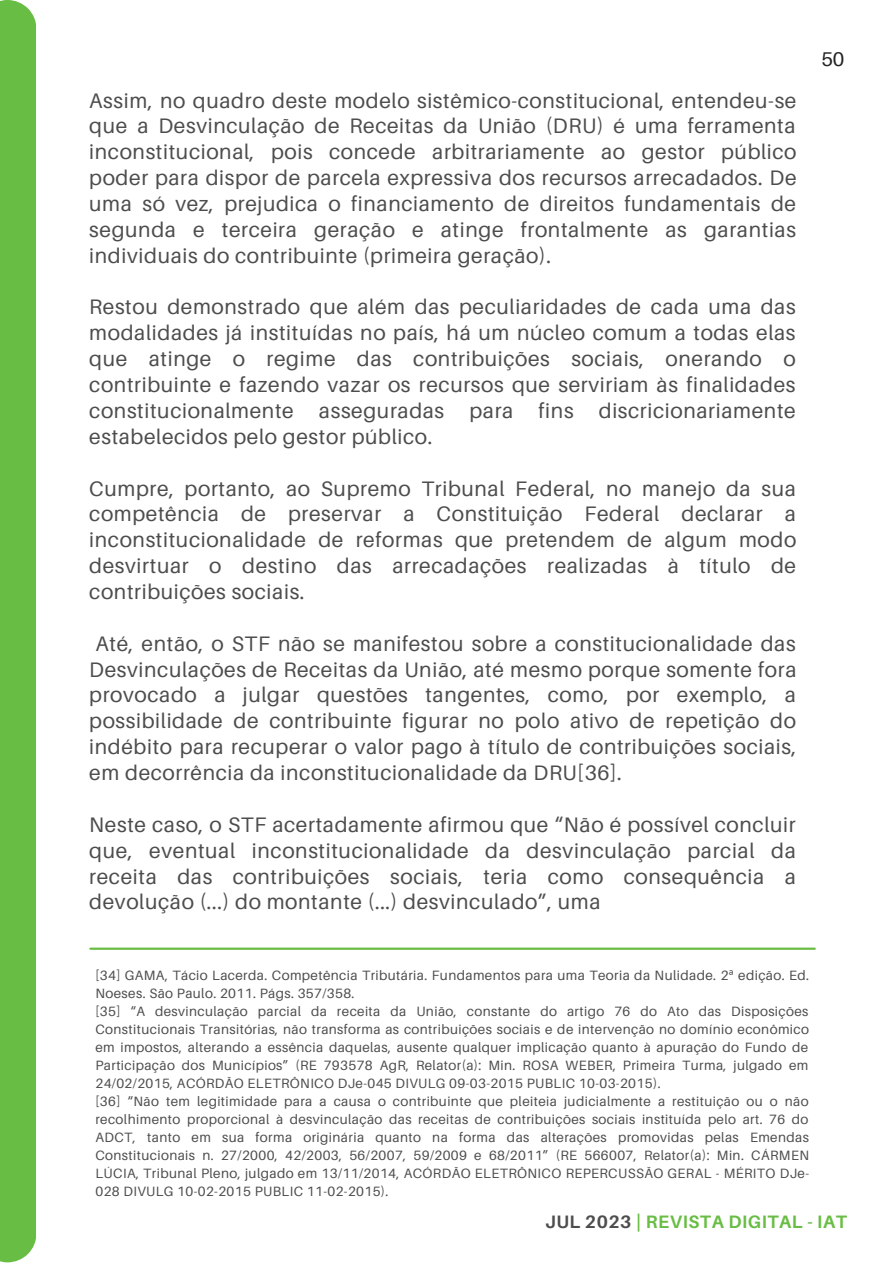
<style>
.page{position:relative;width:893px;height:1264px;background:#fff}
.page>*{position:absolute;margin:0;border:0;box-sizing:border-box;transform-origin:0 0}
.t1{font:21px/25.8px "Aileron";letter-spacing:.03em;color:#4d4d4d;text-align:justify}
.t2{font:19.8px "Aileron";color:#222}
.t3{font:700 18px "Aileron";letter-spacing:.03em;color:#69bd45}
.t4{font:13.5px/18px "Aileron";letter-spacing:.03em;color:#4d4d4d;text-align:justify}
.s1{font-family:"Noto Sans"}
.s2{color:#4d4d4d}
</style>
<div class="page">
<hr style="left:90px;top:947px;width:724px;height:2px;background:#69bd45">
<div style="left:0;top:0;width:36px;height:1262px;background:#68bd44"></div>
<p class="t1" style="left:89px;top:87px;width:708px">Assim, no quadro deste modelo sistêmico-constitucional, entendeu-se que a Desvinculação de Receitas da União (DRU) é uma ferramenta inconstitucional, pois concede arbitrariamente ao gestor público poder para dispor de parcela expressiva dos recursos arrecadados. De uma só vez, prejudica o financiamento de direitos fundamentais de segunda e terceira geração e atinge frontalmente as garantias individuais do contribuinte (primeira geração).</p>
<p class="t1" style="left:89px;top:294px;width:708px">Restou demonstrado que além das peculiaridades de cada uma das modalidades já instituídas no país, há um núcleo comum a todas elas que atinge o regime das contribuições sociais, onerando o contribuinte e fazendo vazar os recursos que serviriam às finalidades constitucionalmente asseguradas para fins discricionariamente estabelecidos pelo gestor público.</p>
<p class="t1" style="left:89px;top:475px;width:708px">Cumpre, portanto, ao Supremo Tribunal Federal, no manejo da sua competência de preservar a Constituição Federal declarar a inconstitucionalidade de reformas que pretendem de algum modo desvirtuar o destino das arrecadações realizadas à título de contribuições sociais.</p>
<p class="t1" style="left:89px;top:630px;width:708px">Até, então, o STF não se manifestou sobre a constitucionalidade das Desvinculações de Receitas da União, até mesmo porque somente fora provocado a julgar questões tangentes, como, por exemplo, a possibilidade de contribuinte figurar no polo ativo de repetição do indébito para recuperar o valor pago à título de contribuições sociais, em decorrência da inconstitucionalidade da DRU[36].</p>
<p class="t1" style="left:89px;top:811px;width:708px">Neste caso, o STF acertadamente afirmou que “Não é possível concluir que, eventual inconstitucionalidade da desvinculação parcial da receita das contribuições sociais, teria como consequência a devolução (...) do montante (...) desvinculado”, uma</p>
<p class="t2" style="left:821px;top:47px;width:24px">50</p>
<p class="t4" style="left:95px;top:965px;width:715px">[34] GAMA, Tácio Lacerda. Competência Tributária. Fundamentos para uma Teoria da Nulidade. 2<span class="s1">ª</span> edição. Ed.<br>Noeses. São Paulo. 2011. Págs. 357/358.</p>
<p class="t4" style="left:95px;top:1001px;width:715px">[35] “A desvinculação parcial da receita da União, constante do artigo 76 do Ato das Disposições Constitucionais Transitórias, não transforma as contribuições sociais e de intervenção no domínio econômico em impostos, alterando a essência daquelas, ausente qualquer implicação quanto à apuração do Fundo de Participação dos Municípios” (RE 793578 AgR, Relator(a): Min. ROSA WEBER, Primeira Turma, julgado em 24/02/2015, ACÓRDÃO ELETRÔNICO DJe-045 DIVULG 09-03-2015 PUBLIC 10-03-2015).</p>
<p class="t4" style="left:95px;top:1091px;width:715px">[36] “Não tem legitimidade para a causa o contribuinte que pleiteia judicialmente a restituição ou o não recolhimento proporcional à desvinculação das receitas de contribuições sociais instituída pelo art. 76 do ADCT, tanto em sua forma originária quanto na forma das alterações promovidas pelas Emendas Constitucionais n. 27/2000, 42/2003, 56/2007, 59/2009 e 68/2011” (RE 566007, Relator(a): Min. CÁRMEN LÚCIA, Tribunal Pleno, julgado em 13/11/2014, ACÓRDÃO ELETRÔNICO REPERCUSSÃO GERAL - MÉRITO DJe-028 DIVULG 10-02-2015 PUBLIC 11-02-2015).</p>
<p class="t3" style="left:545px;top:1210px;width:303px"><span class="s2">JUL 2023</span> | REVISTA DIGITAL - IAT</p>
</div>
